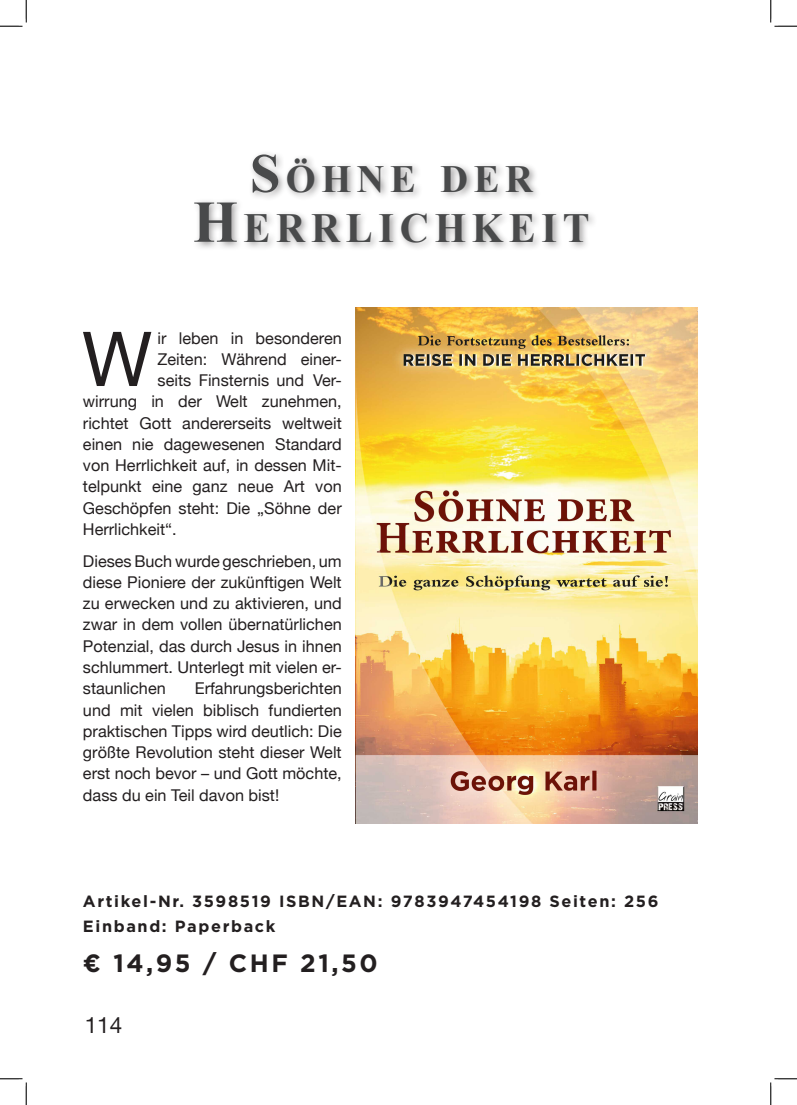
<style>
.page{position:relative;width:797px;height:1105px;background:#fff}
.page>*{position:absolute;margin:0;border:0;box-sizing:border-box;transform-origin:0 0}
.t1{font:75.75px "Helvetica Neue";color:#231f20}
.t2{font:700 41.5px "Times New Roman";letter-spacing:.145em;color:#494a4b}
.t3{font:700 38.5px "Times New Roman";letter-spacing:.145em;color:#494a4b}
.t4{font:700 25px "Gotham";letter-spacing:.1em;color:#231f20}
.t5{font:22.5px "Helvetica Neue";color:#231f20}
.t6{font:16.25px/21.2px "Helvetica Neue";color:#231f20;text-align:justify}
.t7{font:700 16.25px/25px "Gotham";letter-spacing:.1em;color:#231f20}
.s1{font-size:55px}
.s2{font-size:59.25px}
</style>
<div class="page">
<img style="left:356px;top:308px;width:341px;height:516px">
<div style="left:191px;top:150px;width:406px;height:102px;background:#231f20;opacity:.42"></div>
<svg style="left:0;top:0;width:27px;height:27px"></svg>
<svg style="left:0;top:1078px;width:27px;height:27px"></svg>
<svg style="left:770px;top:0;width:27px;height:27px"></svg>
<svg style="left:770px;top:1078px;width:27px;height:27px"></svg>
<h3 class="t3" style="left:250px;top:152px;width:284px"><span class="s1">S</span>ÖHNE DER</h3>
<h2 class="t2" style="left:193px;top:199px;width:398px"><span class="s2">H</span>ERRLICHKEIT</h2>
<h1 class="t1" style="left:82px;top:304px;width:72px">W</h1>
<p class="t6" style="left:158px;top:328px;width:186px">ir leben in besonderen</p>
<p class="t6" style="left:158px;top:349px;width:186px">Zeiten: Während einer-</p>
<p class="t6" style="left:158px;top:371px;width:186px">seits Finsternis und Ver-</p>
<p class="t6" style="left:83px;top:392px;width:260px">wirrung in der Welt zunehmen,</p>
<p class="t6" style="left:83px;top:413px;width:260px">richtet Gott andererseits weltweit</p>
<p class="t6" style="left:83px;top:434px;width:260px">einen nie dagewesenen Standard</p>
<p class="t6" style="left:83px;top:456px;width:260px">von Herrlichkeit auf, in dessen Mit-</p>
<p class="t6" style="left:83px;top:477px;width:260px">telpunkt eine ganz neue Art von</p>
<p class="t6" style="left:83px;top:498px;width:260px">Geschöpfen steht: Die „Söhne der</p>
<p class="t6" style="left:83px;top:519px;width:95px">Herrlichkeit“.</p>
<p class="t6" style="left:83px;top:551px;width:260px">Dieses Buch wurde geschrieben, um diese Pioniere der zukü nftigen Welt zu erwecken und zu aktivieren, und zwar in dem vollen ü bernatü rlichen Potenzial, das durch Jesus in ihnen schlummert. Unterlegt mit vielen er&shy;staunlichen</p>
<p class="t6" style="left:83px;top:679px;width:260px;text-indent:112px">Erfahrungsberichten und mit vielen biblisch fundierten praktischen Tipps wird deutlich: Die größte Revolution steht dieser Welt erst noch bevor – und Gott möchte, dass du ein Teil davon bist!</p>
<p class="t7" style="left:83px;top:889px;width:577px">Artikel-Nr. 3598519 ISBN/EAN: 9783947454198 Seiten: 256<br>Einband: Paperback</p>
<h3 class="t4" style="left:83px;top:947px;width:296px">€ 14,95 / CHF 21,50</h3>
<h3 class="t5" style="left:85px;top:1008px;width:39px">114</h3>
</div>
